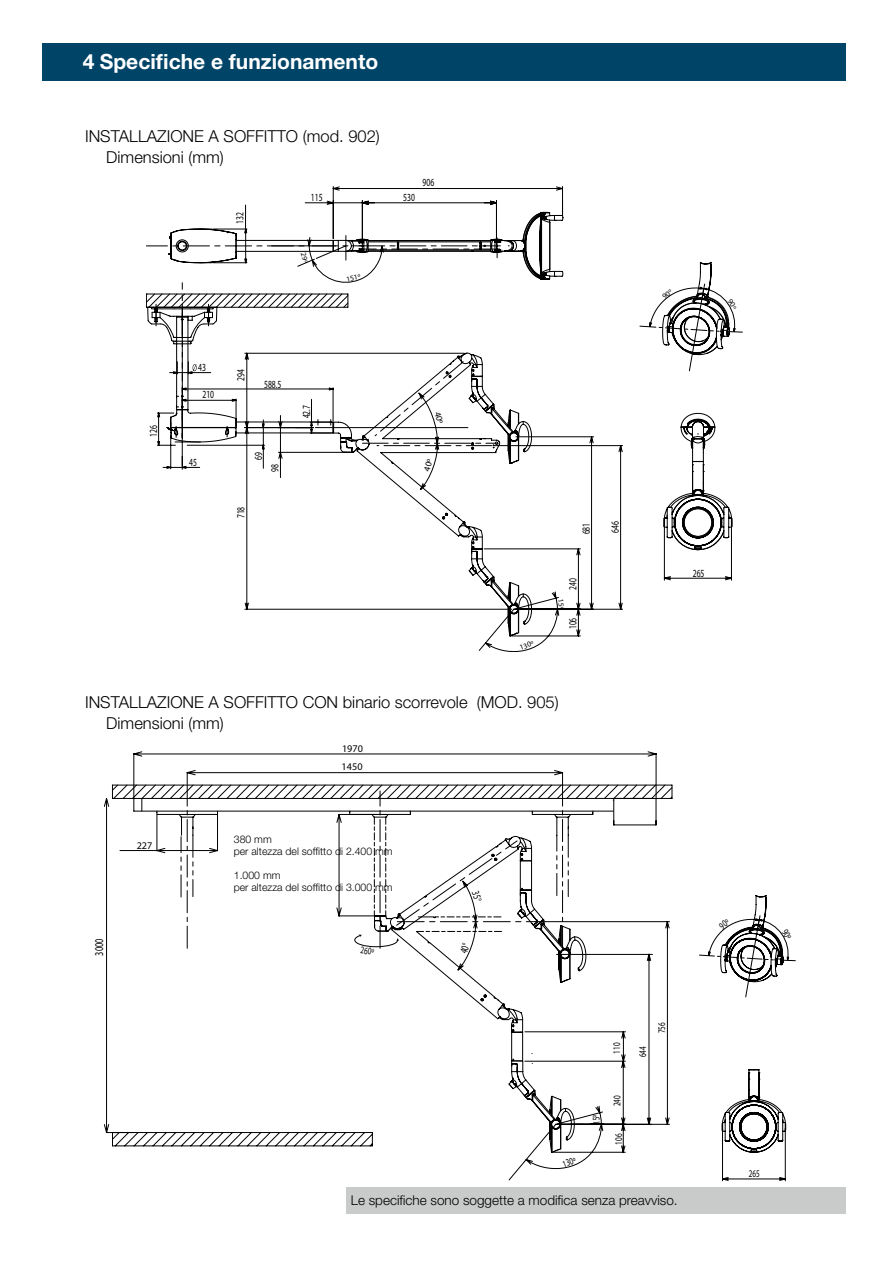
<style>
.page{position:relative;width:893px;height:1263px;background:#fff}
.page>*{position:absolute;margin:0;border:0;box-sizing:border-box;transform-origin:0 0}
.t1{font:700 21px "Helvetica Neue LT Pro";color:#fff}
.t2{font:300 16.5px/21px "Helvetica Neue LT Pro";color:#000}
.t3{font:300 13.5px "Helvetica Neue LT Pro";color:#000}
.t4{font:11.85px "Myriad Pro";color:#000;scale:.7 1}
.t5{font:10.95px "Myriad Pro";color:#000;scale:.7 1}
.t6{font:300 10.5px/12px "Helvetica Neue LT Pro";color:#000}
.t7{font:10.2px "Myriad Pro";color:#000;scale:.7 1}
.t8{font:10.2px/18.3px "Myriad Pro";color:#000}
.t9{font:7.65px "Myriad Pro";color:#000}
</style>
<div class="page">
<div style="left:43px;top:43px;width:803px;height:38px;background:#004467"></div>
<svg style="left:244px;top:581px;width:379px;height:71px"></svg>
<svg style="left:457px;top:983px;width:213px;height:198px"></svg>
<svg style="left:511px;top:1031px;width:115px;height:31px"></svg>
<svg style="left:104px;top:798px;width:269px;height:348px"></svg>
<div style="left:347px;top:1187px;width:499px;height:27px;background:#c9caca"></div>
<svg style="left:479px;top:597px;width:85px;height:54px"></svg>
<svg style="left:146px;top:186px;width:597px;height:395px"></svg>
<svg style="left:112px;top:751px;width:560px;height:232px"></svg>
<svg style="left:699px;top:895px;width:96px;height:286px"></svg>
<svg style="left:556px;top:1115px;width:44px;height:10px"></svg>
<p class="t1" style="left:83px;top:48px;width:297px">4 Specifiche e funzionamento</p>
<p class="t2" style="left:106px;top:125px;width:275px;text-indent:-21px">INSTALLAZIONE A SOFFITTO (mod. 902)<br>Dimensioni (mm)</p>
<p class="t5" style="left:311px;top:190px;width:18px">115</p>
<p class="t5" style="left:233px;top:224px;width:18px;rotate:-90deg">132</p>
<p class="t9" style="left:345px;top:274px;width:16px;rotate:-14deg">151º</p>
<p class="t5" style="left:403px;top:190px;width:18px">530</p>
<p class="t5" style="left:423px;top:176px;width:18px">906</p>
<p class="t5" style="left:147px;top:437px;width:18px;rotate:-90deg">126</p>
<p class="t5" style="left:198px;top:361px;width:13px">43</p>
<p class="t5" style="left:202px;top:388px;width:18px">210</p>
<p class="t5" style="left:189px;top:456px;width:13px">45</p>
<p class="t5" style="left:234px;top:381px;width:18px;rotate:-90deg">294</p>
<p class="t5" style="left:264px;top:377px;width:26px">588.5</p>
<p class="t5" style="left:252px;top:460px;width:13px;rotate:-90deg">69</p>
<p class="t5" style="left:268px;top:472px;width:13px;rotate:-90deg">98</p>
<p class="t5" style="left:234px;top:518px;width:18px;rotate:-90deg">718</p>
<p class="t5" style="left:300px;top:418px;width:21px;rotate:-90deg">42.7</p>
<p class="t9" style="left:518px;top:643px;width:16px;rotate:-20deg">130º</p>
<p class="t5" style="left:579px;top:534px;width:18px;rotate:-90deg">681</p>
<p class="t5" style="left:609px;top:533px;width:18px;rotate:-90deg">646</p>
<p class="t5" style="left:566px;top:590px;width:18px;rotate:-90deg">240</p>
<p class="t5" style="left:566px;top:629px;width:18px;rotate:-90deg">106</p>
<p class="t2" style="left:106px;top:691px;width:454px;text-indent:-21px">INSTALLAZIONE A SOFFITTO CON binario scorrevole (MOD. 905)<br>Dimensioni (mm)</p>
<p class="t8" style="left:342px;top:739px;width:23px">1970<br>1450</p>
<p class="t8" style="left:137px;top:836px;width:17px">227</p>
<p class="t4" style="left:92px;top:955px;width:26px;rotate:-90deg">3000</p>
<p class="t6" style="left:234px;top:833px;width:160px">380 mm<br>per altezza del soffitto di 2.400 mm</p>
<p class="t6" style="left:234px;top:869px;width:160px">1.000 mm<br>per altezza del soffitto di 3.000 mm</p>
<p class="t7" style="left:361px;top:943px;width:21px;rotate:8deg">260º</p>
<p class="t5" style="left:693px;top:566px;width:18px">265</p>
<p class="t7" style="left:561px;top:1158px;width:21px;rotate:-20deg">130º</p>
<p class="t7" style="left:610px;top:1054px;width:17px;rotate:-90deg">110</p>
<p class="t7" style="left:611px;top:1106px;width:17px;rotate:-90deg">240</p>
<p class="t7" style="left:612px;top:1145px;width:17px;rotate:-90deg">106</p>
<p class="t7" style="left:636px;top:1057px;width:17px;rotate:-90deg">644</p>
<p class="t7" style="left:656px;top:1033px;width:17px;rotate:-90deg">756</p>
<p class="t3" style="left:351px;top:1192px;width:328px">Le specifiche sono soggette a modifica senza preavviso.</p>
<p class="t7" style="left:749px;top:1168px;width:17px">265</p>
</div>
